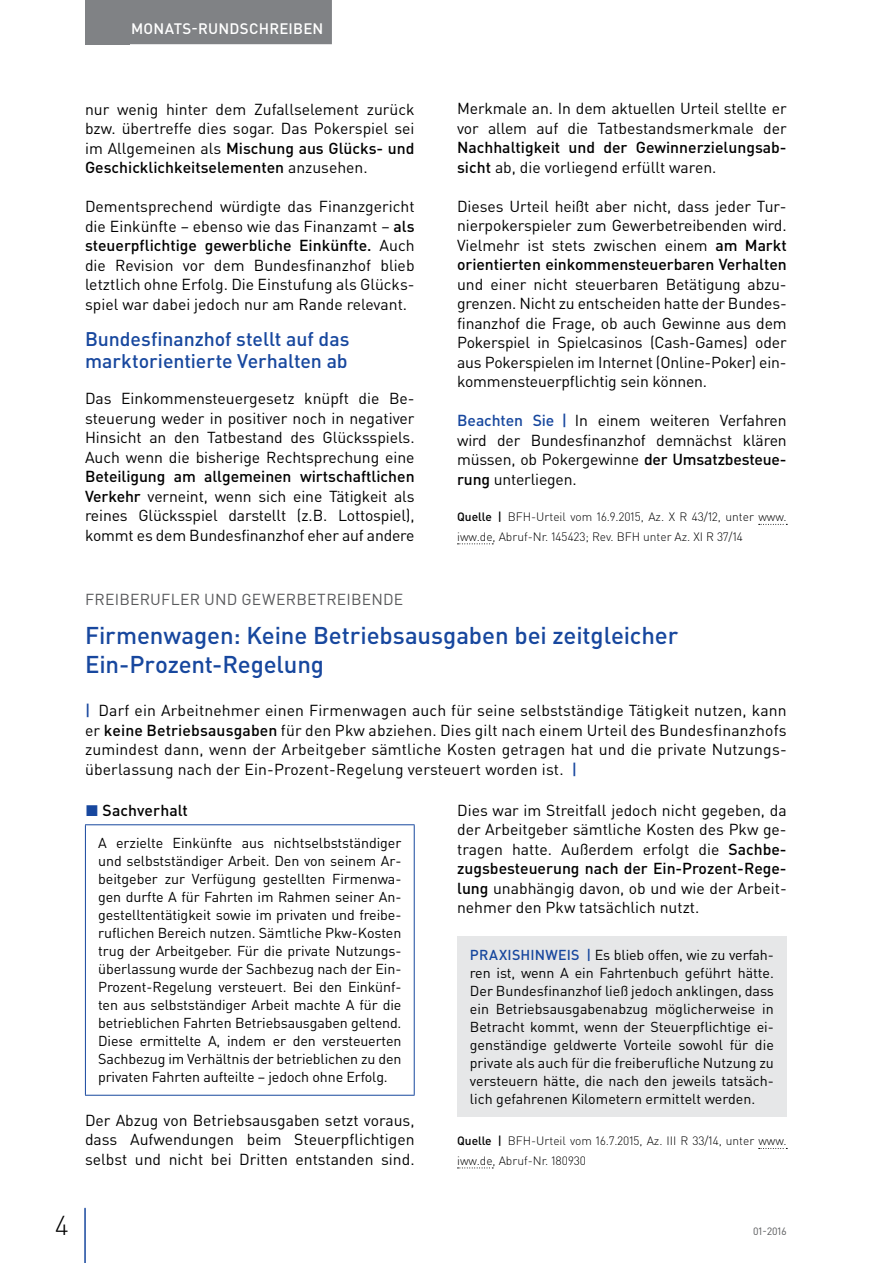
<style>
.page{position:relative;width:893px;height:1263px;background:#fff}
.page>*{position:absolute;margin:0;border:0;box-sizing:border-box;transform-origin:0 0}
.t1{font:300 27px "DIN Pro";color:#000}
.t2{font:500 24px/28.5px "DIN Pro";letter-spacing:-.005em;color:#17479e}
.t3{font:500 19.5px/22.5px "DIN Pro";letter-spacing:-.005em;color:#17479e}
.t4{font:15.75px/19.5px "DIN Pro";letter-spacing:-.005em;color:#000;text-align:justify}
.t5{font:500 15.75px/19.5px "DIN Pro";color:#000}
.t6{font:15.75px "DIN Pro";letter-spacing:.015em;color:#58595b}
.t7{font:500 15px "DIN Pro";letter-spacing:.015em;color:#fff}
.t8{font:14.25px/18px "DIN Pro";letter-spacing:-.01em;color:#000;text-align:justify}
.t9{font:300 12px/19.5px "DIN Pro";color:#000}
.t10{font:10.5px "DIN Pro";color:#58595b}
.s1{font-weight:500}
.s2{font-weight:400}
.s3{font-weight:500;color:#17479e}
.s4{color:#17479e}
</style>
<div class="page">
<div style="left:85px;top:0;width:45px;height:44px;background:#808285"></div>
<hr style="left:84px;top:1208px;width:2px;height:55px;background:#17479e">
<div style="left:122px;top:0;width:210px;height:44px;background:#808285"></div>
<svg style="left:759px;top:524px;width:28px;height:1px"></svg>
<svg style="left:457px;top:543px;width:36px;height:1px"></svg>
<hr style="left:85px;top:824px;width:330px;height:1px;background:#17479e">
<hr style="left:85px;top:825px;width:1px;height:270px;background:#17479e">
<hr style="left:414px;top:825px;width:1px;height:270px;background:#17479e">
<hr style="left:85px;top:1095px;width:330px;height:1px;background:#17479e">
<svg style="left:759px;top:1148px;width:28px;height:1px"></svg>
<svg style="left:457px;top:1167px;width:36px;height:1px"></svg>
<div style="left:457px;top:937px;width:330px;height:180px;background:#e6e7e8"></div>
<p class="t7" style="left:131px;top:18px;width:194px">MONATS-RUNDSCHREIBEN</p>
<p class="t4" style="left:85px;top:99px;width:331px">nur wenig hinter dem Zufallselement zurück bzw. übertreffe dies sogar. Das Pokerspiel sei im Allgemeinen als <span class="s1">Mischung aus Glücks- und Geschicklichkeitselementen</span> anzusehen.</p>
<p class="t4" style="left:85px;top:196px;width:331px">Dementsprechend würdigte das Finanzgericht die Einkünfte – ebenso wie das Finanzamt – <span class="s1">als steuerpflichtige gewerbliche Einkünfte.</span> Auch die Revision vor dem Bundesfinanzhof blieb letztlich ohne Erfolg. Die Einstufung als Glücks&shy;spiel war dabei jedoch nur am Rande relevant.</p>
<p class="t3" style="left:85px;top:327px;width:266px">Bundesfinanzhof stellt auf das marktorientierte Verhalten ab</p>
<p class="t4" style="left:85px;top:388px;width:331px">Das Einkommensteuergesetz knüpft die Be&shy;steuerung weder in positiver noch in negativer Hinsicht an den Tatbestand des Glücksspiels.<br>Auch wenn die bisherige Rechtsprechung eine</p>
<p class="t4" style="left:85px;top:466px;width:331px"><span class="s1">Beteiligung am allgemeinen wirtschaftlichen Verkehr</span> verneint, wenn sich eine Tätigkeit als reines Glücksspiel darstellt (z.B. Lottospiel), kommt es dem Bundesfinanzhof eher auf andere</p>
<p class="t4" style="left:457px;top:98px;width:331px">Merkmale an. In dem aktuellen Urteil stellte er vor allem auf die Tatbestandsmerkmale der</p>
<p class="t5" style="left:457px;top:137px;width:331px">Nachhaltigkeit und der Gewinnerzielungsab&shy;sicht <span class="s2">ab, die vorliegend erfüllt waren.</span></p>
<p class="t4" style="left:457px;top:195px;width:331px">Dieses Urteil heißt aber nicht, dass jeder Tur&shy;nierpokerspieler zum Gewerbetreibenden wird.<br>Vielmehr ist stets zwischen einem <span class="s1">am Markt orientierten einkommensteuerbaren Verhalten</span></p>
<p class="t4" style="left:457px;top:273px;width:331px">und einer nicht steuerbaren Betätigung abzu&shy;grenzen. Nicht zu entscheiden hatte der Bundes&shy;finanzhof die Frage, ob auch Gewinne aus dem Pokerspiel in Spielcasinos (Cash-Games) oder aus Pokerspielen im Internet (Online-Poker) ein&shy;kommensteuerpflichtig sein können.</p>
<p class="t4" style="left:457px;top:410px;width:331px"><span class="s3">Beachten Sie |</span> In einem weiteren Verfahren wird der Bundesfinanzhof demnächst klären müssen, ob Pokergewinne <span class="s1">der Umsatzbesteue&shy;rung</span> unterliegen.</p>
<p class="t9" style="left:457px;top:507px;width:331px"><span class="s1">Quelle |</span> BFH-Urteil vom 16.9.2015, Az. X R 43/12, unter www. iww.de, Abruf-Nr. 145423; Rev. BFH unter Az. XI R 37/14</p>
<p class="t6" style="left:85px;top:589px;width:320px">FREIBERUFLER UND GEWERBETREIBENDE</p>
<h2 class="t2" style="left:85px;top:620px;width:595px">Firmenwagen: Keine Betriebsausgaben bei zeitgleicher<br>Ein-Prozent-Regelung</h2>
<p class="t4" style="left:85px;top:700px;width:703px"><span class="s3">|</span> Darf ein Arbeitnehmer einen Firmenwagen auch für seine selbstständige Tätigkeit nutzen, kann er <span class="s1">keine Betriebsausgaben</span> für den Pkw abziehen. Dies gilt nach einem Urteil des Bundesfinanzhofs zumindest dann, wenn der Arbeitgeber sämtliche Kosten getragen hat und die private Nutzungs&shy;überlassung nach der Ein-Prozent-Regelung versteuert worden ist. <span class="s3">|</span></p>
<p class="t5" style="left:85px;top:800px;width:104px"><span class="s4">◼</span> Sachverhalt</p>
<p class="t8" style="left:98px;top:834px;width:305px">A erzielte Einkünfte aus nichtselbstständiger und selbstständiger Arbeit. Den von seinem Ar&shy;beitgeber zur Verfügung gestellten Firmenwa&shy;gen durfte A für Fahrten im Rahmen seiner An&shy;gestelltentätigkeit sowie im privaten und freibe&shy;ruflichen Bereich nutzen. Sämtliche Pkw-Kosten trug der Arbeitgeber. Für die private Nutzungs&shy;überlassung wurde der Sachbezug nach der Ein-Prozent-Regelung versteuert. Bei den Einkünf&shy;ten aus selbstständiger Arbeit machte A für die betrieblichen Fahrten Betriebsausgaben geltend.<br>Diese ermittelte A, indem er den versteuerten Sachbezug im Verhältnis der betrieblichen zu den privaten Fahrten aufteilte – jedoch ohne Erfolg.</p>
<p class="t4" style="left:85px;top:1109px;width:331px">Der Abzug von Betriebsausgaben setzt voraus, dass Aufwendungen beim Steuerpflichtigen selbst und nicht bei Dritten entstanden sind.</p>
<p class="t4" style="left:457px;top:800px;width:331px">Dies war im Streitfall jedoch nicht gegeben, da der Arbeitgeber sämtliche Kosten des Pkw ge&shy;tragen hatte. Außerdem erfolgt die <span class="s1">Sachbe&shy;zugsbesteuerung nach der Ein-Prozent-Rege&shy;lung</span> unabhängig davon, ob und wie der Arbeit&shy;nehmer den Pkw tatsächlich nutzt.</p>
<p class="t8" style="left:470px;top:945px;width:306px"><span class="s3">PRAXISHINWEIS |</span> Es blieb offen, wie zu verfah&shy;ren ist, wenn A ein Fahrtenbuch geführt hätte.<br>Der Bundesfinanzhof ließ jedoch anklingen, dass ein Betriebsausgabenabzug möglicherweise in Betracht kommt, wenn der Steuerpflichtige ei&shy;genständige geldwerte Vorteile sowohl für die private als auch für die freiberufliche Nutzung zu versteuern hätte, die nach den jeweils tatsäch&shy;lich gefahrenen Kilometern ermittelt werden.</p>
<p class="t9" style="left:457px;top:1131px;width:331px"><span class="s1">Quelle |</span> BFH-Urteil vom 16.7.2015, Az. III R 33/14, unter www. iww.de, Abruf-Nr. 180930</p>
<h1 class="t1" style="left:55px;top:1207px;width:15px">4</h1>
<p class="t10" style="left:753px;top:1224px;width:35px">01-2016</p>
</div>
